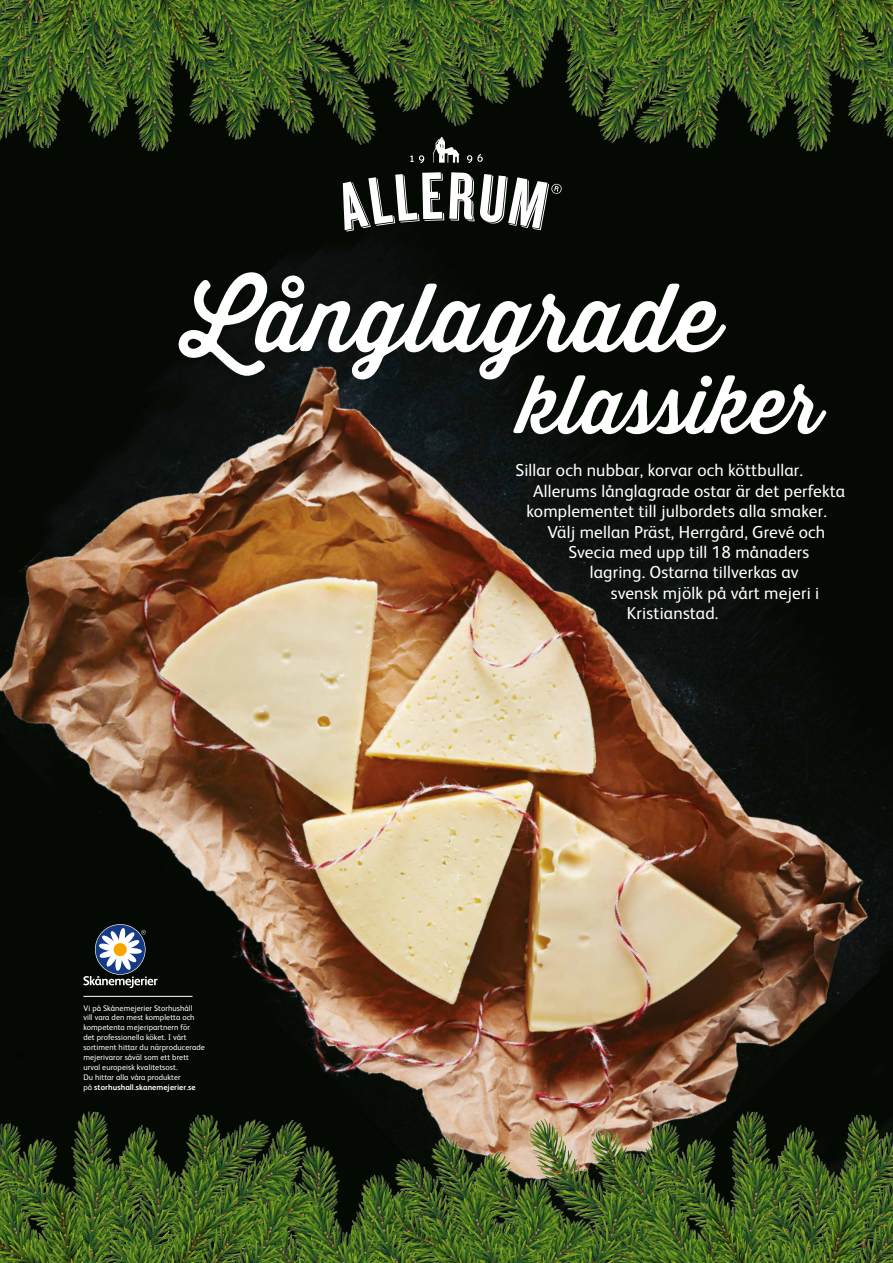
<style>
.page{position:relative;width:893px;height:1263px;background:#fff}
.page>*{position:absolute;margin:0;border:0;box-sizing:border-box;transform-origin:0 0}
.t1{font:500 94.2px "Thirsty Soft";color:#fff}
.t2{font:500 80.55px "Thirsty Soft";color:#fff}
.t3{font:17.4px "FS Albert";letter-spacing:.01em;color:#fff}
.t4{font:8.1px/9.9px "FS Albert";letter-spacing:.01em;color:#fff}
.s1{font-weight:700}
</style>
<div class="page">
<img style="left:0;top:160px;width:893px;height:942px">
<img style="left:0;top:1102px;width:893px;height:161px">
<img style="left:0;top:0;width:893px;height:160px">
<svg style="left:343px;top:137px;width:219px;height:95px"></svg>
<hr style="left:83px;top:996px;width:109px;height:1px;background:#fff">
<svg style="left:83px;top:924px;width:75px;height:64px"></svg>
<div style="left:114px;top:943px;width:13px;height:13px;background:#f7a600;border-radius:50%"></div>
<h1 class="t1" style="left:185px;top:248px;width:536px">Långlagrade</h1>
<h2 class="t2" style="left:520px;top:345px;width:302px">klassiker</h2>
<p class="t4" style="left:83px;top:1003px;width:123px">Vi på Skånemejerier Storhushåll<br>vill vara den mest kompletta och kompetenta mejeripartnern för<br>det professionella köket. I vårt sortiment hittar du närproducerade mejerivaror såväl som ett brett urval europeisk kvalitetsost.<br>Du hittar alla våra produkter<br>på <span class="s1">storhushall.skanemejerier.se</span></p>
<h3 class="t3" style="left:515px;top:460px;width:289px">Sillar och nubbar, korvar och köttbullar.</h3>
<h3 class="t3" style="left:533px;top:481px;width:313px">Allerums långlagrade ostar är det perfekta</h3>
<h3 class="t3" style="left:526px;top:501px;width:302px">komplementet till julbordets alla smaker.</h3>
<h3 class="t3" style="left:548px;top:522px;width:279px">Välj mellan Präst, Herrgård, Grevé och</h3>
<h3 class="t3" style="left:569px;top:542px;width:242px">Svecia med upp till 18 månaders</h3>
<h3 class="t3" style="left:590px;top:562px;width:210px">lagring. Ostarna tillverkas av</h3>
<h3 class="t3" style="left:611px;top:583px;width:210px">svensk mjölk på vårt mejeri i</h3>
<h3 class="t3" style="left:627px;top:603px;width:93px">Kristianstad.</h3>
</div>
